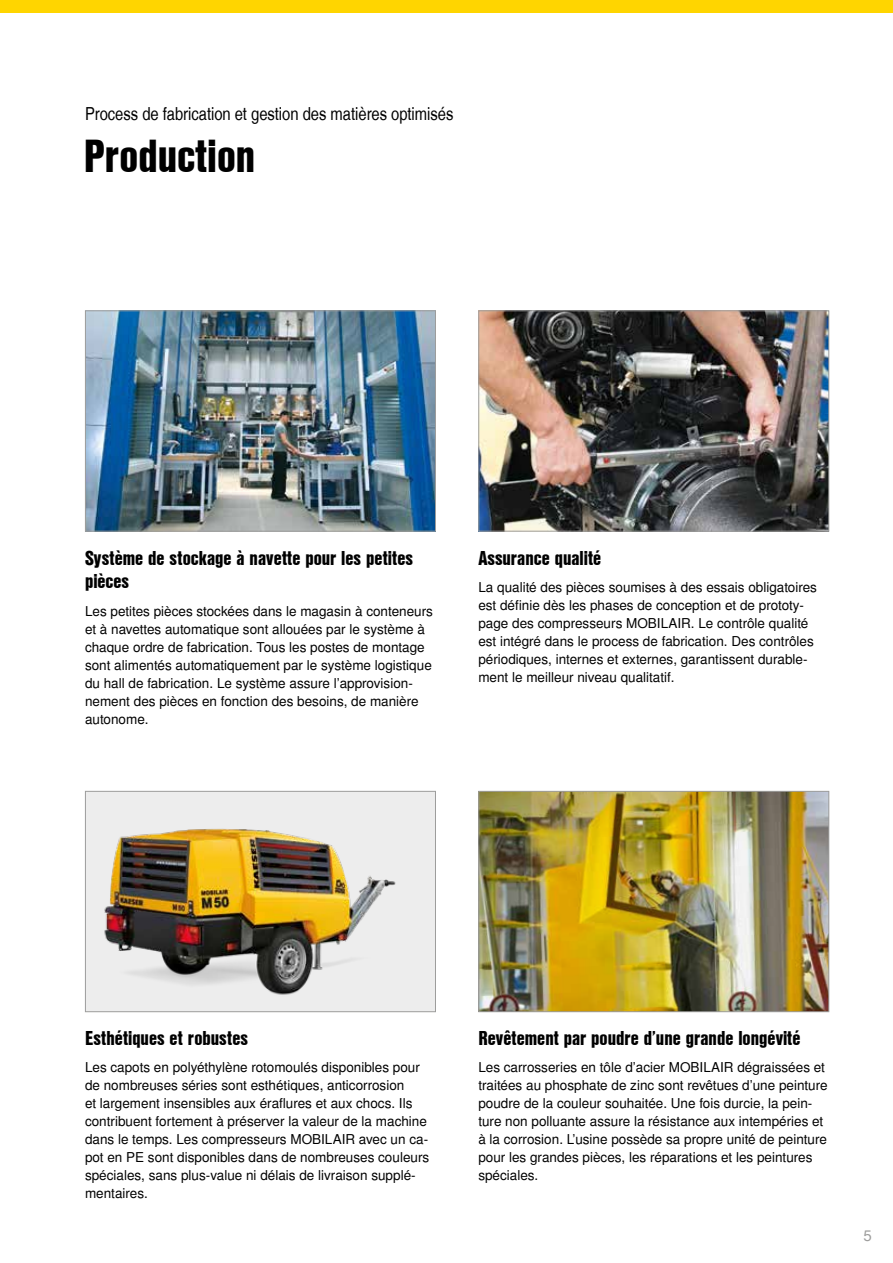
<style>
.page{position:relative;width:893px;height:1263px;background:#fff}
.page>*{position:absolute;margin:0;border:0;box-sizing:border-box;transform-origin:0 0}
.t1{font:45px "Nimbus San L Bla Con";color:#000}
.t2{font:19.5px/22.5px "Nimbus San L Bla Con";color:#000}
.t3{font:18px "Nimbus San L Reg Con";color:#000}
.t4{font:15px "Nimbus San L";color:#9d9d9c}
.t5{font:13.5px/18px "Nimbus San L";color:#000}
</style>
<div class="page">
<img style="left:87px;top:312px;width:347px;height:217px">
<div style="left:85px;top:310px;width:351px;height:221px;border:1px solid #9d9d9c"></div>
<img style="left:480px;top:793px;width:347px;height:217px">
<div style="left:478px;top:791px;width:351px;height:221px;border:1px solid #9d9d9c"></div>
<div style="left:0;top:0;width:893px;height:13px;background:#ffd500"></div>
<img style="left:480px;top:312px;width:347px;height:217px">
<div style="left:478px;top:310px;width:351px;height:221px;border:1px solid #9d9d9c"></div>
<img style="left:87px;top:793px;width:347px;height:217px">
<div style="left:85px;top:791px;width:351px;height:221px;border:1px solid #9d9d9c"></div>
<h3 class="t3" style="left:85px;top:103px;width:370px">Process de fabrication et gestion des matières optimisés</h3>
<h1 class="t1" style="left:84px;top:122px;width:173px">Production</h1>
<h2 class="t2" style="left:85px;top:546px;width:329px">Système de stockage à navette pour les petites pièces</h2>
<p class="t5" style="left:85px;top:603px;width:349px">Les petites pièces stockées dans le magasin à conteneurs et à navettes automatique sont allouées par le système à chaque ordre de fabrication. Tous les postes de montage sont alimentés automatiquement par le système logistique du hall de fabrication. Le système assure l’approvision&shy;nement des pièces en fonction des besoins, de manière autonome.</p>
<h2 class="t2" style="left:478px;top:546px;width:124px">Assurance qualité</h2>
<p class="t5" style="left:478px;top:579px;width:340px">La qualité des pièces soumises à des essais obligatoires est définie dès les phases de conception et de prototy&shy;page des compresseurs MOBILAIR. Le contrôle qualité est intégré dans le process de fabrication. Des contrôles périodiques, internes et externes, garantissent durable&shy;ment le meilleur niveau qualitatif.</p>
<h2 class="t2" style="left:85px;top:1026px;width:165px">Esthétiques et robustes</h2>
<p class="t5" style="left:85px;top:1059px;width:346px">Les capots en polyéthylène rotomoulés disponibles pour de nombreuses séries sont esthétiques, anticorrosion<br>et largement insensibles aux éraflures et aux chocs. Ils contribuent fortement à préserver la valeur de la machine dans le temps. Les compresseurs MOBILAIR avec un ca&shy;pot en PE sont disponibles dans de nombreuses couleurs spéciales, sans plus-value ni délais de livraison supplé&shy;mentaires.</p>
<h2 class="t2" style="left:478px;top:1026px;width:324px">Revêtement par poudre d’une grande longévité</h2>
<p class="t5" style="left:478px;top:1059px;width:351px">Les carrosseries en tôle d’acier MOBILAIR dégraissées et traitées au phosphate de zinc sont revêtues d’une peinture poudre de la couleur souhaitée. Une fois durcie, la pein&shy;ture non polluante assure la résistance aux intempéries et à la corrosion. L’usine possède sa propre unité de peinture pour les grandes pièces, les réparations et les peintures spéciales.</p>
<p class="t4" style="left:863px;top:1226px;width:10px">5</p>
</div>
